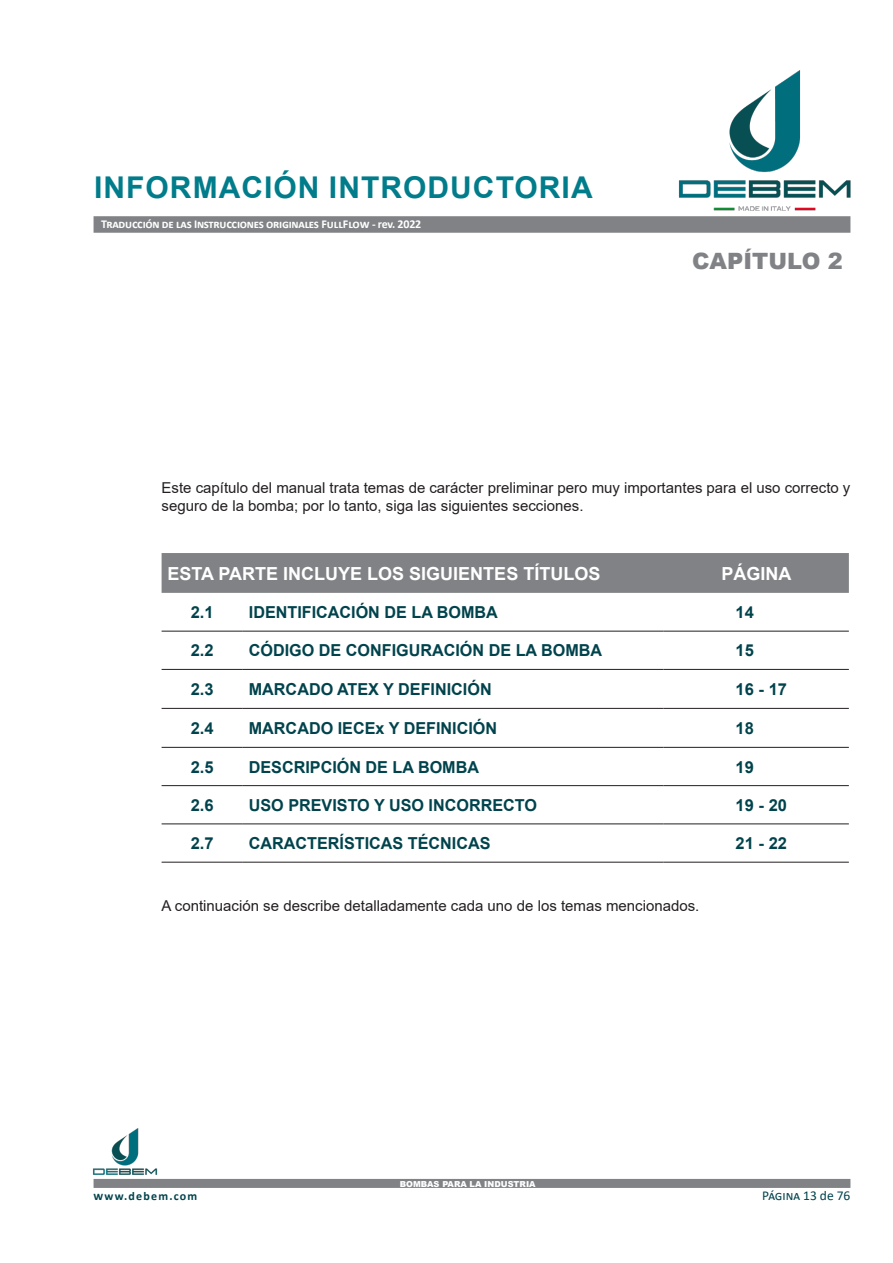
<style>
.page{position:relative;width:893px;height:1263px;background:#fff}
.page>*{position:absolute;margin:0;border:0;box-sizing:border-box;transform-origin:0 0}
.Capitolo{font:700 30px "Arial";letter-spacing:.035em;color:#007c8b}
.t1{font:900 22.5px "Arial";color:#808285}
.t2{font:700 18px "Arial";color:#fff}
.tit-tabella{font:700 16.5px "Arial";color:#00434c}
.num-tabella{font:700 16.5px "Arial";color:#00434c}
.corpo_testo{font:15px/18px "Arial";color:#231f20}
.t3{font:13.5px "Calibri";color:#00434c}
.t4{font:700 12px "Calibri";letter-spacing:-.02em;color:#fff}
.t5{font:700 12px "Calibri";letter-spacing:.1em;color:#00434c}
.t6{font:900 8.25px "Arial";color:#fff}
</style>
<div class="page">
<div style="left:94px;top:1179px;width:756px;height:9px;background:#808285"></div>
<img style="left:93px;top:1128px;width:65px;height:47px">
<div style="left:94px;top:216px;width:756px;height:17px;background:#808285"></div>
<img style="left:672px;top:70px;width:179px;height:149px">
<div style="left:162px;top:553px;width:687px;height:40px;background:#808285"></div>
<hr style="left:243px;top:631px;width:420px;height:1px;background:#231f20">
<hr style="left:243px;top:669px;width:420px;height:1px;background:#231f20">
<hr style="left:162px;top:631px;width:81px;height:1px;background:#231f20">
<hr style="left:663px;top:631px;width:186px;height:1px;background:#231f20">
<hr style="left:162px;top:669px;width:81px;height:1px;background:#231f20">
<hr style="left:663px;top:669px;width:186px;height:1px;background:#231f20">
<hr style="left:162px;top:708px;width:81px;height:1px;background:#231f20">
<hr style="left:243px;top:708px;width:420px;height:1px;background:#231f20">
<hr style="left:663px;top:708px;width:186px;height:1px;background:#231f20">
<hr style="left:162px;top:747px;width:81px;height:1px;background:#231f20">
<hr style="left:243px;top:747px;width:420px;height:1px;background:#231f20">
<hr style="left:663px;top:747px;width:186px;height:1px;background:#231f20">
<hr style="left:162px;top:785px;width:81px;height:1px;background:#231f20">
<hr style="left:243px;top:785px;width:420px;height:1px;background:#231f20">
<hr style="left:663px;top:785px;width:186px;height:1px;background:#231f20">
<hr style="left:162px;top:823px;width:81px;height:1px;background:#231f20">
<hr style="left:243px;top:823px;width:420px;height:1px;background:#231f20">
<hr style="left:663px;top:823px;width:186px;height:1px;background:#231f20">
<hr style="left:162px;top:862px;width:81px;height:1px;background:#231f20">
<hr style="left:243px;top:862px;width:420px;height:1px;background:#231f20">
<hr style="left:663px;top:862px;width:186px;height:1px;background:#231f20">
<p class="Capitolo" style="left:94px;top:167px;width:500px">INFORMACIÓN INTRODUCTORIA</p>
<p class="t4" style="left:101px;top:216px;width:322px">Traducción de las Instrucciones originales FullFlow - rev. 2022</p>
<p class="t1" style="left:692px;top:244px;width:152px">CAPÍTULO 2</p>
<p class="corpo_testo" style="left:162px;top:479px;width:690px">Este capítulo del manual trata temas de carácter preliminar pero muy importantes para el uso correcto y seguro de la bomba; por lo tanto, siga las siguientes secciones.</p>
<p class="t2" style="left:168px;top:560px;width:434px">ESTA PARTE INCLUYE LOS SIGUIENTES TÍTULOS</p>
<p class="t2" style="left:721px;top:560px;width:72px">PÁGINA</p>
<p class="num-tabella" style="left:191px;top:601px;width:24px">2.1</p>
<p class="tit-tabella" style="left:249px;top:601px;width:251px">IDENTIFICACIÓN DE LA BOMBA</p>
<p class="tit-tabella" style="left:736px;top:601px;width:20px">14</p>
<p class="num-tabella" style="left:191px;top:639px;width:24px">2.2</p>
<p class="tit-tabella" style="left:249px;top:639px;width:355px">CÓDIGO DE CONFIGURACIÓN DE LA BOMBA</p>
<p class="tit-tabella" style="left:736px;top:639px;width:20px">15</p>
<p class="num-tabella" style="left:191px;top:677px;width:24px">2.3</p>
<p class="tit-tabella" style="left:249px;top:677px;width:244px">MARCADO ATEX Y DEFINICIÓN</p>
<p class="tit-tabella" style="left:736px;top:677px;width:53px">16 - 17</p>
<p class="num-tabella" style="left:191px;top:716px;width:24px">2.4</p>
<p class="tit-tabella" style="left:249px;top:716px;width:250px">MARCADO IECEx Y DEFINICIÓN</p>
<p class="tit-tabella" style="left:736px;top:716px;width:20px">18</p>
<p class="num-tabella" style="left:191px;top:755px;width:24px">2.5</p>
<p class="tit-tabella" style="left:249px;top:755px;width:232px">DESCRIPCIÓN DE LA BOMBA</p>
<p class="tit-tabella" style="left:736px;top:755px;width:20px">19</p>
<p class="num-tabella" style="left:191px;top:793px;width:24px">2.6</p>
<p class="tit-tabella" style="left:249px;top:793px;width:290px">USO PREVISTO Y USO INCORRECTO</p>
<p class="tit-tabella" style="left:736px;top:793px;width:53px">19 - 20</p>
<p class="num-tabella" style="left:191px;top:832px;width:24px">2.7</p>
<p class="tit-tabella" style="left:249px;top:832px;width:243px">CARACTERÍSTICAS TÉCNICAS</p>
<p class="tit-tabella" style="left:736px;top:832px;width:53px">21 - 22</p>
<p class="corpo_testo" style="left:162px;top:896px;width:539px">A continuación se describe detalladamente cada uno de los temas mencionados.</p>
<p class="t5" style="left:94px;top:1187px;width:105px">www.debem.com</p>
<p class="t6" style="left:400px;top:1178px;width:137px">BOMBAS PARA LA INDUSTRIA</p>
<p class="t3" style="left:762px;top:1186px;width:90px">Página 13 de 76</p>
</div>
